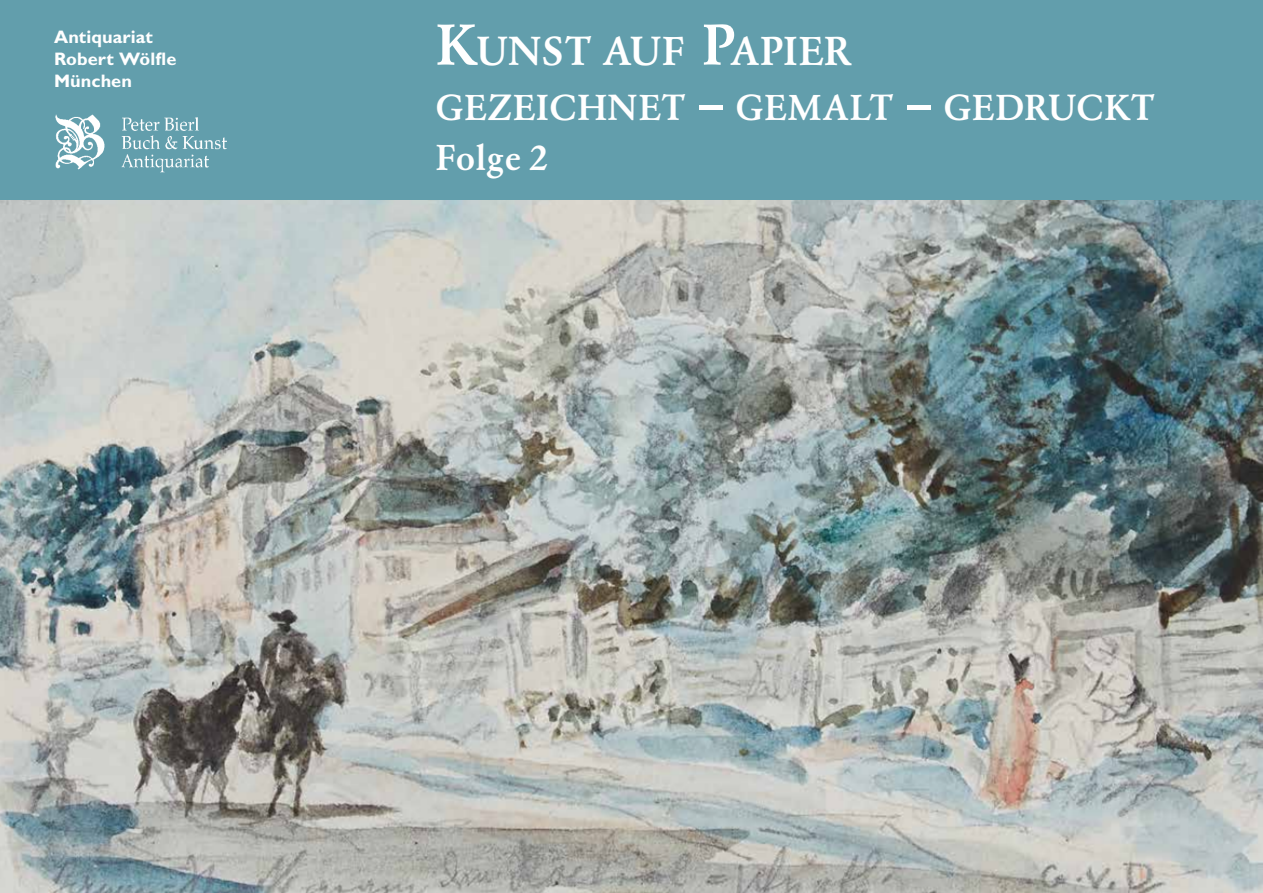
<style>
.page{position:relative;width:1263px;height:893px;background:#fff}
.page>*{position:absolute;margin:0;border:0;box-sizing:border-box;transform-origin:0 0}
.t1{font:500 39.9px "GA12";letter-spacing:.03em;color:#fff}
.t2{font:500 35.7px/49.5px "GA12";letter-spacing:.025em;color:#fff}
.t3{font:700 18.15px/21.8px "Gill Sans";letter-spacing:.005em;color:#fff}
.s1{font-size:57px}
.s2{font-size:51px}
.s3{font-style:inherit}
</style>
<div class="page">
<img style="left:0;top:200px;width:1263px;height:693px">
<div style="left:0;top:0;width:1263px;height:200px;background:#629eac"></div>
<img style="left:55px;top:114px;width:172px;height:58px">
<p class="t3" style="left:54px;top:26px;width:124px">Antiquariat<br>Robert Wölfle<br>München</p>
<p class="t1" style="left:436px;top:27px;width:417px"><span class="s1">K</span>UNST AUF <span class="s1">P</span>APIER</p>
<p class="t2" style="left:436px;top:83px;width:720px">GEZEICHNET <span class="s2">–</span> GEMALT <span class="s2">–</span> GEDRUCKT<br><span class="s3">Folge 2</span></p>
</div>
